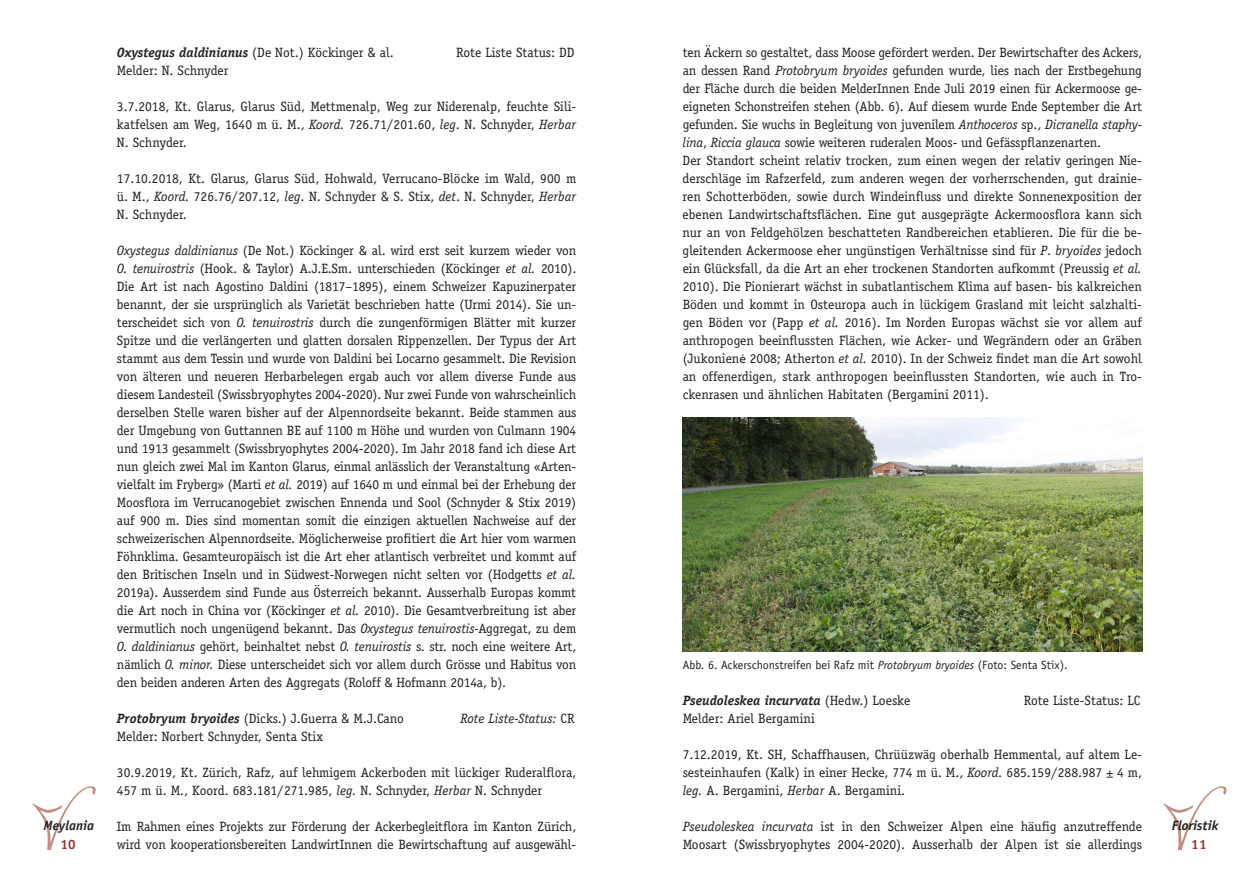
<style>
.page{position:relative;width:1259px;height:893px;background:#fff}
.page>*{position:absolute;margin:0;border:0;box-sizing:border-box;transform-origin:0 0}
.t1{font:13.5px/18px "Officina Serif";color:#231f20}
.t2{font:italic 700 13.5px "Officina Serif";color:#231f20}
.t3{font:italic 13.5px "Officina Serif";color:#231f20}
.t4{font:italic 700 13.5px "Officina Sans";color:#231f20}
.t5{font:700 13.5px "Officina Sans";color:#963a35}
.t6{font:12px "Officina Sans";color:#231f20}
.s1{font-style:italic}
.s2{font-family:"Frutiger CE";font-size:12px}
.s3{font-weight:700;font-style:italic}
.s4{font-style:normal}
.s5{font-weight:400;font-style:normal}
</style>
<div class="page">
<svg style="left:1163px;top:786px;width:63px;height:64px"></svg>
<svg style="left:32px;top:786px;width:64px;height:64px"></svg>
<img style="left:682px;top:417px;width:460px;height:234px">
<p class="t1" style="left:682px;top:44px;width:461px">ten Äckern so gestaltet, dass Moose gefördert werden. Der Bewirtschafter des Ackers, an dessen Rand <span class="s1">Protobryum bryoides</span> gefunden wurde, lies nach der Erstbegehung der Fläche durch die beiden MelderInnen Ende Juli 2019 einen für Ackermoose ge&shy;eigneten Schonstreifen stehen (Abb. 6). Auf diesem wurde Ende September die Art gefunden. Sie wuchs in Begleitung von juvenilem <span class="s1">Anthoceros</span> sp., <span class="s1">Dicranella staphy&shy;lina</span>, <span class="s1">Riccia glauca</span> sowie weiteren ruderalen Moos- und Gefässpflanzenarten.<br>Der Standort scheint relativ trocken, zum einen wegen der relativ geringen Nie&shy;derschläge im Rafzerfeld, zum anderen wegen der vorherrschenden, gut drainie&shy;ren Schotterböden, sowie durch Windeinfluss und direkte Sonnenexposition der ebenen Landwirtschaftsflächen. Eine gut ausgeprägte Ackermoosflora kann sich nur an von Feldgehölzen beschatteten Randbereichen etablieren. Die für die be&shy;gleitenden Ackermoose eher ungünstigen Verhältnisse sind für <span class="s1">P</span>. <span class="s1">bryoides</span> jedoch ein Glücksfall, da die Art an eher trockenen Standorten aufkommt (Preussig <span class="s1">et al.<br></span>2010). Die Pionierart wächst in subatlantischem Klima auf basen- bis kalkreichen Böden und kommt in Osteuropa auch in lückigem Grasland mit leicht salzhalti&shy;gen Böden vor (Papp <span class="s1">et al.</span> 2016). Im Norden Europas wächst sie vor allem auf anthropogen beeinflussten Flächen, wie Acker- und Wegrändern oder an Gräben (Jukonien<span class="s2">ė</span> 2008; Atherton <span class="s1">et al.</span> 2010). In der Schweiz findet man die Art sowohl an offenerdigen, stark anthropogen beeinflussten Standorten, wie auch in Tro&shy;ckenrasen und ähnlichen Habitaten (Bergamini 2011).</p>
<p class="t1" style="left:117px;top:44px;width:278px"><span class="s3">Oxystegus daldinianus</span> (De Not.) Köckinger &amp; al.</p>
<p class="t1" style="left:456px;top:44px;width:120px">Rote Liste Status: DD</p>
<p class="t1" style="left:117px;top:62px;width:113px">Melder: N. Schnyder</p>
<p class="t1" style="left:117px;top:98px;width:461px;text-align:justify">3.7.2018, Kt. Glarus, Glarus Süd, Mettmenalp, Weg zur Niderenalp, feuchte Sili&shy;katfelsen am Weg, 1640 m ü. M., <span class="s1">Koord.</span> 726.71/201.60, <span class="s1">leg</span>. N. Schnyder, <span class="s1">Herbar </span>N. Schnyder.</p>
<p class="t1" style="left:117px;top:170px;width:461px;text-align:justify">17.10.2018, Kt. Glarus, Glarus Süd, Hohwald, Verrucano-Blöcke im Wald, 900 m ü. M., <span class="s1">Koord.</span> 726.76/207.12, <span class="s1">leg</span>. N. Schnyder &amp; S. Stix, <span class="s1">det</span>. N. Schnyder, <span class="s1">Herbar </span>N. Schnyder.</p>
<p class="t1" style="left:117px;top:242px;width:461px;text-align:justify"><span class="s1">Oxystegus daldinianus</span> (De Not.) Köckinger &amp; al. wird erst seit kurzem wieder von <span class="s1">O. tenuirostris</span> (Hook. &amp; Taylor) A.J.E.Sm. unterschieden (Köckinger <span class="s1">et al.</span> 2010).<br>Die Art ist nach Agostino Daldini (1817–1895), einem Schweizer Kapuzinerpater benannt, der sie ursprünglich als Varietät beschrieben hatte (Urmi 2014). Sie un&shy;terscheidet sich von <span class="s1">O. tenuirostris</span> durch die zungenförmigen Blätter mit kurzer Spitze und die verlängerten und glatten dorsalen Rippenzellen. Der Typus der Art stammt aus dem Tessin und wurde von Daldini bei Locarno gesammelt. Die Revision von älteren und neueren Herbarbelegen ergab auch vor allem diverse Funde aus diesem Landesteil (Swissbryophytes 2004-2020). Nur zwei Funde von wahrscheinlich derselben Stelle waren bisher auf der Alpennordseite bekannt. Beide stammen aus der Umgebung von Guttannen BE auf 1100 m Höhe und wurden von Culmann 1904 und 1913 gesammelt (Swissbryophytes 2004-2020). Im Jahr 2018 fand ich diese Art nun gleich zwei Mal im Kanton Glarus, einmal anlässlich der Veranstaltung «Arten&shy;vielfalt im Fryberg» (Marti <span class="s1">et al.</span> 2019) auf 1640 m und einmal bei der Erhebung der Moosflora im Verrucanogebiet zwischen Ennenda und Sool (Schnyder &amp; Stix 2019) auf 900 m. Dies sind momentan somit die einzigen aktuellen Nachweise auf der schweizerischen Alpennordseite. Möglicherweise profitiert die Art hier vom warmen Föhnklima. Gesamteuropäisch ist die Art eher atlantisch verbreitet und kommt auf den Britischen Inseln und in Südwest-Norwegen nicht selten vor (Hodgetts <span class="s1">et al.<br></span>2019a). Ausserdem sind Funde aus Österreich bekannt. Ausserhalb Europas kommt die Art noch in China vor (Köckinger <span class="s1">et al.</span> 2010). Die Gesamtverbreitung ist aber vermutlich noch ungenügend bekannt. Das <span class="s1">Oxystegus tenuirostis-</span>Aggregat, zu dem <span class="s1">O. daldinianus</span> gehört, beinhaltet nebst <span class="s1">O. tenuirostis</span> s. str. noch eine weitere Art, nämlich <span class="s1">O. minor.</span> Diese unterscheidet sich vor allem durch Grösse und Habitus von den beiden anderen Arten des Aggregats (Roloff &amp; Hofmann 2014a, b).</p>
<p class="t1" style="left:117px;top:710px;width:288px"><span class="s3">Protobryum bryoides</span> (Dicks.) J.Guerra &amp; M.J.Cano</p>
<p class="t3" style="left:460px;top:711px;width:116px">Rote Liste-Status: <span class="s4">CR</span></p>
<p class="t1" style="left:117px;top:728px;width:208px">Melder: Norbert Schnyder, Senta Stix</p>
<p class="t1" style="left:117px;top:764px;width:461px">30.9.2019, Kt. Zürich, Rafz, auf lehmigem Ackerboden mit lückiger Ruderalflora,<br>457 m ü. M., Koord. 683.181/271.985, <span class="s1">leg.</span> N. Schnyder, <span class="s1">Herbar</span> N. Schnyder</p>
<p class="t1" style="left:117px;top:818px;width:461px">Im Rahmen eines Projekts zur Förderung der Ackerbegleitflora im Kanton Zürich, wird von kooperationsbereiten LandwirtInnen die Bewirtschaftung auf ausgewähl-</p>
<p class="t6" style="left:682px;top:658px;width:386px">Abb. 6. Ackerschonstreifen bei Rafz mit <span class="s1">Protobryum bryoides</span> (Foto: Senta Stix).</p>
<p class="t2" style="left:682px;top:693px;width:229px">Pseudoleskea incurvata <span class="s5">(Hedw.) Loeske</span></p>
<p class="t1" style="left:1023px;top:692px;width:118px">Rote Liste-Status: LC</p>
<p class="t1" style="left:682px;top:710px;width:134px">Melder: Ariel Bergamini</p>
<p class="t1" style="left:682px;top:746px;width:461px;text-align:justify">7.12.2019, Kt. SH, Schaffhausen, Chrüüzwäg oberhalb Hemmental, auf altem Le&shy;sesteinhaufen (Kalk) in einer Hecke, 774 m ü. M., <span class="s1">Koord.</span> 685.159/288.987 ± 4 m, <span class="s1">leg.</span> A. Bergamini, <span class="s1">Herbar</span> A. Bergamini.</p>
<p class="t1" style="left:682px;top:818px;width:461px"><span class="s1">Pseudoleskea incurvata</span> ist in den Schweizer Alpen eine häufig anzutreffende<br>Moosart (Swissbryophytes 2004-2020). Ausserhalb der Alpen ist sie allerdings</p>
<p class="t4" style="left:44px;top:817px;width:52px">Meylania</p>
<p class="t5" style="left:60px;top:836px;width:17px">10</p>
<p class="t5" style="left:1191px;top:836px;width:17px">11</p>
<p class="t4" style="left:1171px;top:818px;width:48px">Floristik</p>
</div>
